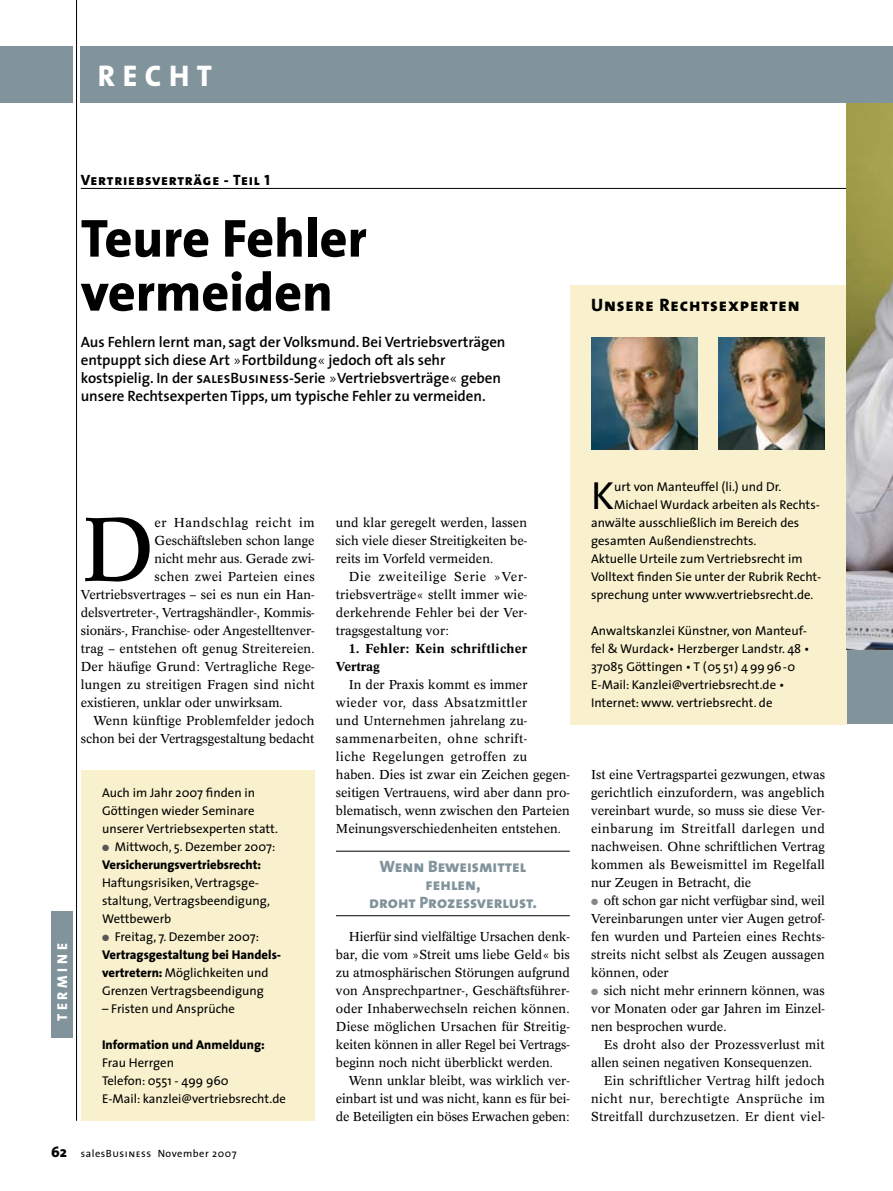
<style>
.page{position:relative;width:893px;height:1191px;background:#fff}
.page>*{position:absolute;margin:0;border:0;box-sizing:border-box;transform-origin:0 0}
.t1{font:88.65px "Concorde BE";color:#000}
.t2{font:800 54px/54px "The Sans";color:#000}
.t3{font:39.45px "The Sans";color:#000}
.t4{font:800 30px "The Sans";color:#fff}
.t5{font:18px "The Sans Extra Bold Caps";letter-spacing:.05em;color:#000}
.t6{font:16.5px/18px "The Sans Extra Bold Caps";color:#81939b;text-align:center}
.t7{font:600 15px/18px "The Sans";letter-spacing:-.005em;color:#000}
.t8{font:15px "The Sans Extra Bold Caps";letter-spacing:.05em;color:#000}
.t9{font:800 14.25px "The Sans";letter-spacing:.25em;color:#fff}
.t10{font:12.75px/18px "Concorde BE";color:#000;text-align:justify}
.t11{font:12.75px/18px "The Sans";color:#000}
.t12{font:12.75px "Concorde BE";letter-spacing:.02em;color:#000}
.t13{font:12.75px "Concorde BE";letter-spacing:.025em;color:#000}
.t14{font:800 12.75px "The Sans";color:#000}
.t15{font:500 12.75px/18px "Concorde BE";letter-spacing:.03em;color:#000}
.t16{font:12.75px "Concorde BE";letter-spacing:.04em;color:#000}
.t17{font:12.75px "Concorde BE";letter-spacing:.05em;color:#000}
.t18{font:10.5px "The Sans";letter-spacing:.05em;color:#000}
.t19{font:9px "Zapf Dingbats Std";color:#868889}
.t20{font:9px "Zapf Dingbats Std";color:#565757}
.s1{font-family:"Concorde BE";font-weight:400}
.s2{font-family:"The Sans Semi Bold Caps";font-weight:400}
.s3{font-weight:800}
.s4{font-weight:800;font-size:15px}
.s5{font-family:"The Sans Caps"}
</style>
<div class="page">
<hr style="left:76px;top:0;width:1px;height:1120px;background:#000">
<div style="left:0;top:46px;width:72px;height:57px;background:#81939b"></div>
<div style="left:835px;top:563px;width:58px;height:161px;background:#81939b"></div>
<hr style="left:81px;top:188px;width:765px;height:1px;background:#000">
<div style="left:81px;top:770px;width:234px;height:350px;background:#f9f1cd"></div>
<div style="left:51px;top:911px;width:21px;height:126px;background:#81939b"></div>
<hr style="left:336px;top:851px;width:234px;height:1px;background:#000">
<hr style="left:336px;top:915px;width:234px;height:1px;background:#000">
<div style="left:570px;top:285px;width:276px;height:440px;background:#f9f1cd"></div>
<img style="left:591px;top:337px;width:106px;height:112px">
<img style="left:719px;top:337px;width:106px;height:112px">
<img style="left:846px;top:103px;width:47px;height:546px">
<div style="left:81px;top:46px;width:812px;height:57px;background:#81939b"></div>
<h3 class="t4" style="left:98px;top:56px;width:93px">recht</h3>
<p class="t8" style="left:81px;top:170px;width:191px">Vertriebsverträge - Teil 1</p>
<h2 class="t2" style="left:81px;top:212px;width:287px">Teure Fehler vermeiden</h2>
<p class="t7" style="left:81px;top:333px;width:426px">Aus Fehlern lernt man, sagt der Volksmund. Bei Vertriebsverträgen entpuppt sich diese Art <span class="s1">»</span>Fortbildung<span class="s1">«</span> jedoch oft als sehr kostspielig. In der <span class="s2">salesBusiness</span>-Serie <span class="s1">»</span>Vertriebsverträge<span class="s1">«</span> geben unsere Rechtsexperten Tipps, um typische Fehler zu vermeiden.</p>
<h3 class="t5" style="left:591px;top:293px;width:210px">Unsere Rechtsexperten</h3>
<h1 class="t1" style="left:81px;top:499px;width:75px">D</h1>
<p class="t17" style="left:155px;top:515px;width:161px">er Handschlag reicht im</p>
<p class="t10" style="left:155px;top:531px;width:162px">Geschäftsleben schon lange</p>
<p class="t10" style="left:155px;top:549px;width:162px">nicht mehr aus. Gerade zwi-</p>
<p class="t13" style="left:155px;top:569px;width:162px">schen zwei Parteien eines</p>
<p class="t10" style="left:81px;top:585px;width:235px">Vertriebsvertrages – sei es nun ein Han-</p>
<p class="t10" style="left:81px;top:603px;width:235px">delsvertreter-, Vertragshändler-, Kommis-</p>
<p class="t10" style="left:81px;top:621px;width:235px">sionärs-, Franchise- oder Angestelltenver-</p>
<p class="t10" style="left:81px;top:639px;width:235px">trag – entstehen oft genug Streitereien.</p>
<p class="t12" style="left:81px;top:659px;width:235px">Der häufige Grund: Vertragliche Rege-</p>
<p class="t13" style="left:81px;top:677px;width:236px">lungen zu streitigen Fragen sind nicht</p>
<p class="t10" style="left:81px;top:693px;width:203px">existieren, unklar oder unwirksam.</p>
<p class="t10" style="left:94px;top:711px;width:223px">Wenn künftige Problemfelder jedoch</p>
<p class="t10" style="left:81px;top:729px;width:235px">schon bei der Vertragsgestaltung bedacht</p>
<p class="t9" style="left:53px;top:1020px;width:79px;rotate:-90deg">Termi ne</p>
<p class="t11" style="left:102px;top:783px;width:155px">Auch im Jahr 2007 finden in</p>
<p class="t11" style="left:102px;top:801px;width:154px">Göttingen wieder Seminare</p>
<p class="t11" style="left:102px;top:819px;width:178px">unserer Vertriebsexperten statt.</p>
<p class="t11" style="left:115px;top:837px;width:162px">Mittwoch, 5. Dezember 2007:</p>
<p class="t14" style="left:102px;top:856px;width:161px">Versicherungsvertriebsrecht:</p>
<p class="t11" style="left:102px;top:873px;width:170px">Haftungsrisiken, Vertragsge&shy;staltung, Vertragsbeendigung,<br>Wettbewerb</p>
<p class="t11" style="left:115px;top:927px;width:146px">Freitag, 7. Dezember 2007:</p>
<p class="t11" style="left:102px;top:945px;width:181px"><span class="s3">Vertragsgestaltung bei Handels&shy;vertretern:</span> Möglichkeiten und<br>Grenzen Vertragsbeendigung</p>
<p class="t11" style="left:102px;top:999px;width:134px">– Fristen und Ansprüche</p>
<p class="t14" style="left:102px;top:1036px;width:164px">Information und Anmeldung:</p>
<p class="t11" style="left:102px;top:1053px;width:185px">Frau Herrgen<br>Telefon: 0551 - 499 960<br>E-Mail: kanzlei@vertriebsrecht.de</p>
<p class="t20" style="left:102px;top:843px;width:9px">●</p>
<p class="t20" style="left:102px;top:933px;width:9px">●</p>
<p class="t18" style="left:51px;top:1146px;width:187px"><span class="s4">62</span> sales<span class="s5">Business</span> November 2007</p>
<p class="t10" style="left:336px;top:513px;width:193px">und klar geregelt werden, lassen sich viele dieser Streitigkeiten be&shy;reits im Vorfeld vermeiden.</p>
<p class="t10" style="left:336px;top:567px;width:193px;text-indent:13px">Die zweiteilige Serie »Ver&shy;triebsverträge« stellt immer wie&shy;derkehrende Fehler bei der Ver&shy;tragsgestaltung vor:</p>
<p class="t15" style="left:336px;top:639px;width:193px;text-indent:13px">1. Fehler: Kein schriftlicher<br>Vertrag</p>
<p class="t10" style="left:336px;top:675px;width:235px;text-align:left;text-indent:13px">In der Praxis kommt es immer wieder vor, dass Absatzmittler<br>und Unternehmen jahrelang zu&shy;sammenarbeiten, ohne schrift-<br>liche Regelungen getroffen zu<br>haben. Dies ist zwar ein Zeichen gegen&shy;seitigen Vertrauens, wird aber dann pro&shy;blematisch, wenn zwischen den Parteien Meinungsverschiedenheiten entstehen.</p>
<p class="t6" style="left:369px;top:857px;width:170px">Wenn Beweismittel fehlen,<br>droht Prozessverlust.</p>
<p class="t10" style="left:336px;top:927px;width:236px;text-indent:13px">Hierfür sind vielfältige Ursachen denk&shy;bar, die vom »Streit ums liebe Geld« bis zu atmosphärischen Störungen aufgrund von Ansprechpartner-, Geschäftsführer&shy;oder Inhaberwechseln reichen können.<br>Diese möglichen Ursachen für Streitig&shy;keiten können in aller Regel bei Vertrags&shy;beginn noch nicht überblickt werden.</p>
<p class="t10" style="left:336px;top:1071px;width:235px;text-indent:13px">Wenn unklar bleibt, was wirklich ver&shy;einbart ist und was nicht, kann es für bei&shy;de Beteiligten ein böses Erwachen geben:</p>
<h3 class="t3" style="left:591px;top:470px;width:25px">K</h3>
<p class="t11" style="left:614px;top:477px;width:169px">urt von Manteuffel (li.) und Dr.</p>
<p class="t11" style="left:614px;top:495px;width:207px">Michael Wurdack arbeiten als Rechts-</p>
<p class="t11" style="left:591px;top:513px;width:210px">anwälte ausschließlich im Bereich des</p>
<p class="t11" style="left:591px;top:531px;width:167px">gesamten Außen-dienstrechts.</p>
<p class="t11" style="left:591px;top:549px;width:213px">Aktuelle Urteile zum Vertriebsrecht im</p>
<p class="t11" style="left:591px;top:567px;width:232px">Volltext finden Sie unter der Rubrik Recht-</p>
<p class="t11" style="left:591px;top:585px;width:224px">sprechung unter www.vertriebsrecht.de.</p>
<p class="t11" style="left:591px;top:621px;width:220px">Anwaltskanzlei Künstner, von Manteuf&shy;fel &amp; Wurdack• Herzberger Landstr. 48 • 37085 Göttingen • T (05 51) 4 99 96-0<br>E-Mail: Kanzlei@vertriebsrecht.de • Internet: www. vertriebsrecht. de</p>
<p class="t10" style="left:591px;top:765px;width:235px">Ist eine Vertragspartei gezwungen, etwas gerichtlich einzufordern, was angeblich vereinbart wurde, so muss sie diese Ver&shy;einbarung im Streitfall darlegen und nachweisen. Ohne schriftlichen Vertrag kommen als Beweismittel im Regelfall nur Zeugen in Betracht, die</p>
<p class="t10" style="left:591px;top:891px;width:235px;text-indent:13px">oft schon gar nicht verfügbar sind, weil Vereinbarungen unter vier Augen getrof&shy;fen wurden und Parteien eines Rechts&shy;streits nicht selbst als Zeugen aussagen können, oder</p>
<p class="t10" style="left:591px;top:981px;width:235px;text-indent:13px">sich nicht mehr erinnern können, was vor Monaten oder gar Jahren im Einzel&shy;nen besprochen wurde.</p>
<p class="t12" style="left:604px;top:1037px;width:222px">Es droht also der Prozessverlust mit</p>
<p class="t10" style="left:591px;top:1053px;width:223px">allen seinen negativen Konsequenzen.</p>
<p class="t12" style="left:604px;top:1073px;width:222px">Ein schriftlicher Vertrag hilft jedoch</p>
<p class="t16" style="left:591px;top:1091px;width:235px">nicht nur, berechtigte Ansprüche im</p>
<p class="t13" style="left:591px;top:1109px;width:235px">Streitfall durchzusetzen. Er dient viel-</p>
<p class="t19" style="left:591px;top:897px;width:9px">●</p>
<p class="t19" style="left:591px;top:987px;width:9px">●</p>
</div>
